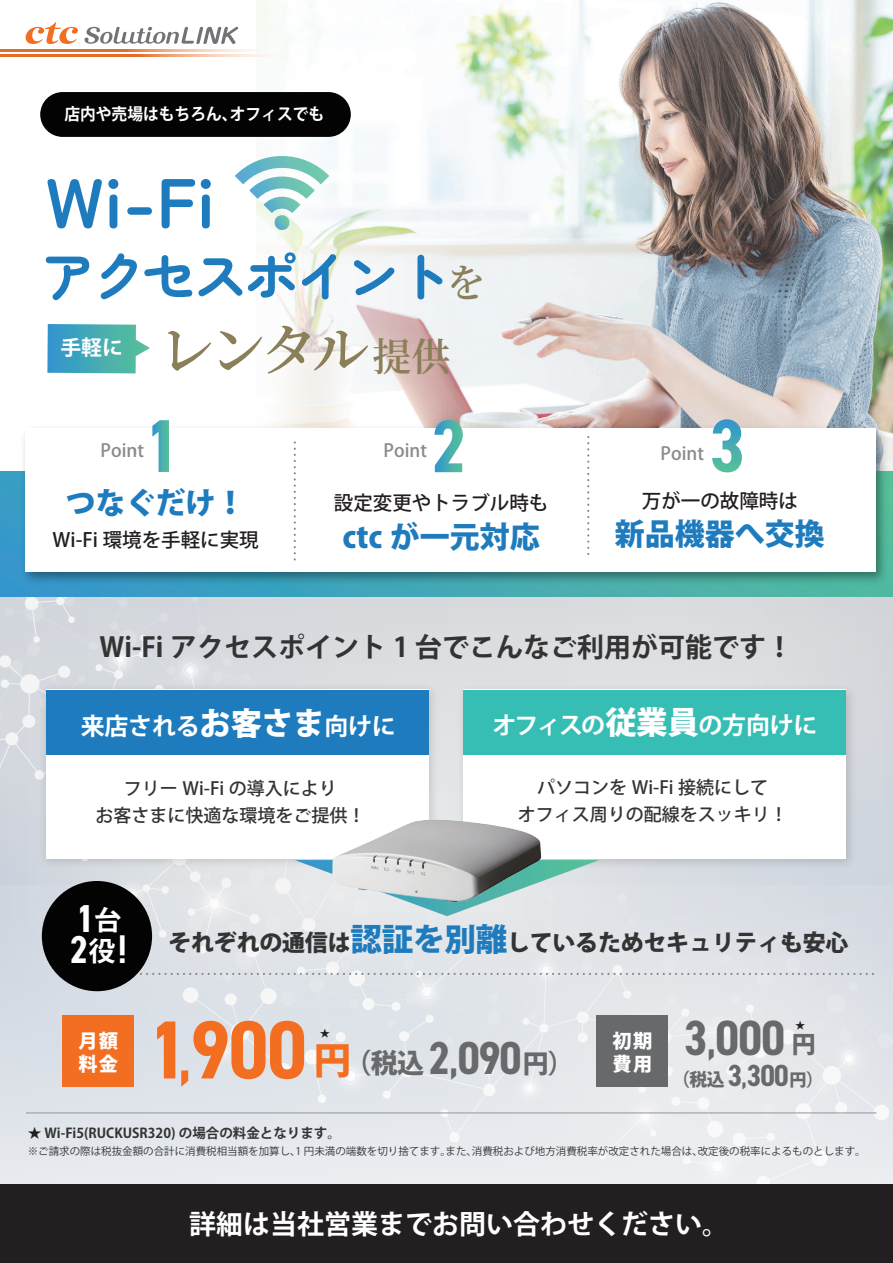
<style>
.page{position:relative;width:893px;height:1263px;background:#fff}
.page>*{position:absolute;margin:0;border:0;box-sizing:border-box;transform-origin:0 0}
.t1{font:700 condensed 82.65px "DIN2014";color:#f36e21}
.t2{font:700 70.5px "Zen Maru Gothic";color:#1e7bbd}
.t3{font:600 57px "Source Han Serif";color:#8a7f59}
.t4{font:700 55.05px "Zen Maru Gothic";letter-spacing:-.075em;color:#1e7bbd}
.t5{font:700 condensed 49.5px "DIN2014";color:#67696b}
.t6{font:700 condensed 46.35px "DIN2014";color:#67696b}
.t7{font:700 condensed 39px/31.5px "DIN2014";color:#fff}
.t8{font:600 39px "Source Han Serif";color:#8a7f59}
.t9{font:700 condensed 30.6px "DIN2014";color:#67696b}
.t10{font:800 30px "Koz Go Pro";color:#1e7bbd}
.t11{font:700 27px "Koz Go Pro";color:#333334}
.t12{font:700 27px "Koz Go Pro";color:#fff}
.t13{font:700 24px "Koz Go Pro";letter-spacing:-.045em;color:#fff}
.t14{font:700 24px "Koz Go Pro";letter-spacing:-.01em;color:#fff}
.t15{font:800 22.95px "Koz Go Pro";letter-spacing:-.01em;color:#333334}
.t16{font:700 20.85px "Koz Go Pro";color:#fff}
.t17{font:500 19.5px "Koz Go Pro";color:#231f20}
.t18{font:800 19.2px/22.5px "Koz Go Pr 6 N";letter-spacing:.075em;color:#fff}
.t19{font:500 18px/27px "Koz Go Pro";color:#333334;text-align:center}
.t20{font:500 18px "Koz Go Pro";color:#8a8b8e}
.t21{font:700 16.5px "Koz Go Pro";color:#fff;scale:.95 1}
.t22{font:700 13.5px "Koz Go Pro";color:#333334}
.t23{font:10.5px "Koz Go Pro";color:#333334}
.t24{font:10.05px "Koz Go Pr 6 N";color:#231f20}
.s1{font-size:39px}
.s2{font-weight:800;font-size:31.5px}
.s3{font-family:"Koz Go Pro";font-stretch:normal;font-size:27px}
.s4{font-family:"Bahnschrift";font-weight:400;font-stretch:normal}
.s5{font-size:31.65px;color:#1e7bbd}
.s6{font-size:51.3px}
.s7{font-family:"Koz Go Pro";font-weight:800;font-stretch:normal;font-size:37.5px}
.s8{font-family:"Koz Go Pr 6 N";font-weight:800;font-stretch:normal;font-size:27.15px}
.s9{font-size:36px}
.s10{font-family:"Koz Go Pr 6 N";font-weight:800;font-stretch:normal;font-size:25.95px}
.s11{font-family:"Koz Go Pro";font-weight:800;font-stretch:normal;font-size:24px}
.s12{font-family:"Koz Go Pr 6 N";font-weight:800;font-stretch:normal;font-size:17.85px}
.s13{font-size:22.5px}
.s14{font-family:"Koz Go Pr 6 N";font-weight:800;font-stretch:normal;font-size:17.1px}
.s15{font-family:"Koz Go Pr 6 N";color:#231f20}
</style>
<div class="page">
<div style="left:265px;top:597px;width:628px;height:115px;background:#dadcdf"></div>
<svg style="left:0;top:597px;width:260px;height:288px;background:#d5d9df"></svg>
<svg style="left:169px;top:649px;width:42px;height:29px"></svg>
<svg style="left:98px;top:637px;width:44px;height:41px;background:#dde0e4"></svg>
<svg style="left:0;top:885px;width:893px;height:299px;background:#dbe0e7"></svg>
<img style="left:256px;top:0;width:637px;height:420px">
<div style="left:0;top:471px;width:893px;height:126px;background:linear-gradient(to right,#3296ce,#54bb9f)"></div>
<div style="left:40px;top:92px;width:311px;height:45px;background:#030303;border-radius:22px"></div>
<img style="left:453px;top:679px;width:408px;height:117px">
<div style="left:463px;top:690px;width:383px;height:169px;background:#fff"></div>
<img style="left:35px;top:678px;width:408px;height:195px">
<div style="left:46px;top:690px;width:383px;height:169px;background:#fff"></div>
<svg style="left:0;top:50px;width:272px;height:2px"></svg>
<svg style="left:0;top:54px;width:285px;height:3px"></svg>
<svg style="left:25px;top:22px;width:213px;height:22px"></svg>
<hr style="left:26px;top:1112px;width:850px;height:1px;background:#939498">
<div style="left:0;top:1184px;width:893px;height:79px;background:#231f20"></div>
<div style="left:42px;top:881px;width:110px;height:110px;background:#030303;border-radius:50%"></div>
<img style="left:16px;top:420px;width:877px;height:169px">
<div style="left:25px;top:429px;width:850px;height:143px;background:#fff"></div>
<svg style="left:158px;top:453px;width:11px;height:19px"></svg>
<svg style="left:434px;top:453px;width:29px;height:19px"></svg>
<svg style="left:712px;top:419px;width:30px;height:53px"></svg>
<svg style="left:294px;top:453px;width:2px;height:108px"></svg>
<svg style="left:587px;top:437px;width:2px;height:118px"></svg>
<svg style="left:47px;top:324px;width:89px;height:49px;background:#46a9b6"></svg>
<div style="left:463px;top:690px;width:383px;height:65px;background:#36beb5"></div>
<div style="left:46px;top:690px;width:383px;height:65px;background:#1e7bbd"></div>
<svg style="left:105px;top:796px;width:770px;height:388px"></svg>
<img style="left:325px;top:814px;width:223px;height:97px">
<img style="left:136px;top:298px;width:337px;height:155px">
<svg style="left:235px;top:156px;width:94px;height:74px"></svg>
<div style="left:62px;top:1015px;width:72px;height:72px;background:#f36e21"></div>
<div style="left:596px;top:1015px;width:72px;height:72px;background:#67696b"></div>
<h3 class="t21" style="left:64px;top:104px;width:275px">店内や売場はもちろん、オフィスでも</h3>
<h2 class="t2" style="left:45px;top:158px;width:171px">Wi-Fi</h2>
<h3 class="t4" style="left:40px;top:242px;width:413px">アクセスポイント</h3>
<h3 class="t8" style="left:447px;top:260px;width:40px">を</h3>
<h3 class="t16" style="left:60px;top:334px;width:64px">手軽に</h3>
<h3 class="t3" style="left:158px;top:318px;width:294px">レンタル<span class="s1">提供</span></h3>
<h3 class="t20" style="left:101px;top:439px;width:45px">Point</h3>
<h3 class="t20" style="left:384px;top:439px;width:45px">Point</h3>
<h3 class="t20" style="left:661px;top:442px;width:45px">Point</h3>
<h3 class="t10" style="left:66px;top:484px;width:181px">つなぐだけ！</h3>
<h3 class="t17" style="left:53px;top:528px;width:208px">Wi-Fi 環境を手軽に実現</h3>
<h3 class="t17" style="left:334px;top:491px;width:216px">設定変更やトラブル時も</h3>
<h3 class="t10" style="left:342px;top:517px;width:199px">ctc が一元対応</h3>
<h3 class="t17" style="left:642px;top:488px;width:157px">万が一の故障時は</h3>
<h3 class="t10" style="left:615px;top:515px;width:211px">新品機器へ交換</h3>
<h3 class="t11" style="left:100px;top:629px;width:695px">Wi-Fi アクセスポイント 1 台でこんなご利用が可能です！</h3>
<h3 class="t14" style="left:81px;top:710px;width:317px">来店される<span class="s2">お客さま</span>向けに</h3>
<h3 class="t13" style="left:492px;top:709px;width:327px">オフィスの<span class="s2">従業員</span>の方向けに</h3>
<h3 class="t19" style="left:95px;top:776px;width:271px">フリー Wi-Fi の導入により<br>お客さまに快適な環境をご提供！</h3>
<h3 class="t19" style="left:518px;top:775px;width:271px">パソコンを Wi-Fi 接続にして<br>オフィス周りの配線をスッキリ！</h3>
<h3 class="t7" style="left:70px;top:902px;width:59px">1<span class="s3">台<br></span>2<span class="s3">役</span><span class="s4">!</span></h3>
<h3 class="t15" style="left:168px;top:928px;width:682px">それぞれの通信は<span class="s5">認証を別離</span>しているためセキュリティも安心</h3>
<h1 class="t1" style="left:148px;top:995px;width:204px">1<span class="s6">,</span>900 <span class="s7">円</span></h1>
<p class="t24" style="left:320px;top:1028px;width:12px">★</p>
<h3 class="t18" style="left:78px;top:1030px;width:41px">月額料金</h3>
<h3 class="t18" style="left:612px;top:1030px;width:41px">初期費用</h3>
<h3 class="t6" style="left:344px;top:1028px;width:231px"><span class="s8">（税込</span> 2<span class="s9">,</span>090<span class="s10">円）</span></h3>
<h3 class="t5" style="left:684px;top:1005px;width:133px">3<span class="s9">,</span>000 <span class="s11">円</span></h3>
<h3 class="t9" style="left:672px;top:1055px;width:153px"><span class="s12">（税込</span> 3<span class="s13">,</span>300<span class="s14">円）</span></h3>
<p class="t24" style="left:795px;top:1020px;width:12px">★</p>
<p class="t22" style="left:28px;top:1124px;width:315px"><span class="s15">★</span> Wi-Fi5(RUCKUSR320) の場合の料金となります。</p>
<p class="t23" style="left:28px;top:1144px;width:839px">※ご請求の際は税抜金額の合計に消費税相当額を加算し、1 円未満の端数を切り捨てます。また、消費税および地方消費税率が改定された場合は、改定後の税率によるものとします。</p>
<h3 class="t12" style="left:189px;top:1207px;width:541px">詳細は当社営業までお問い合わせください。</h3>
</div>
